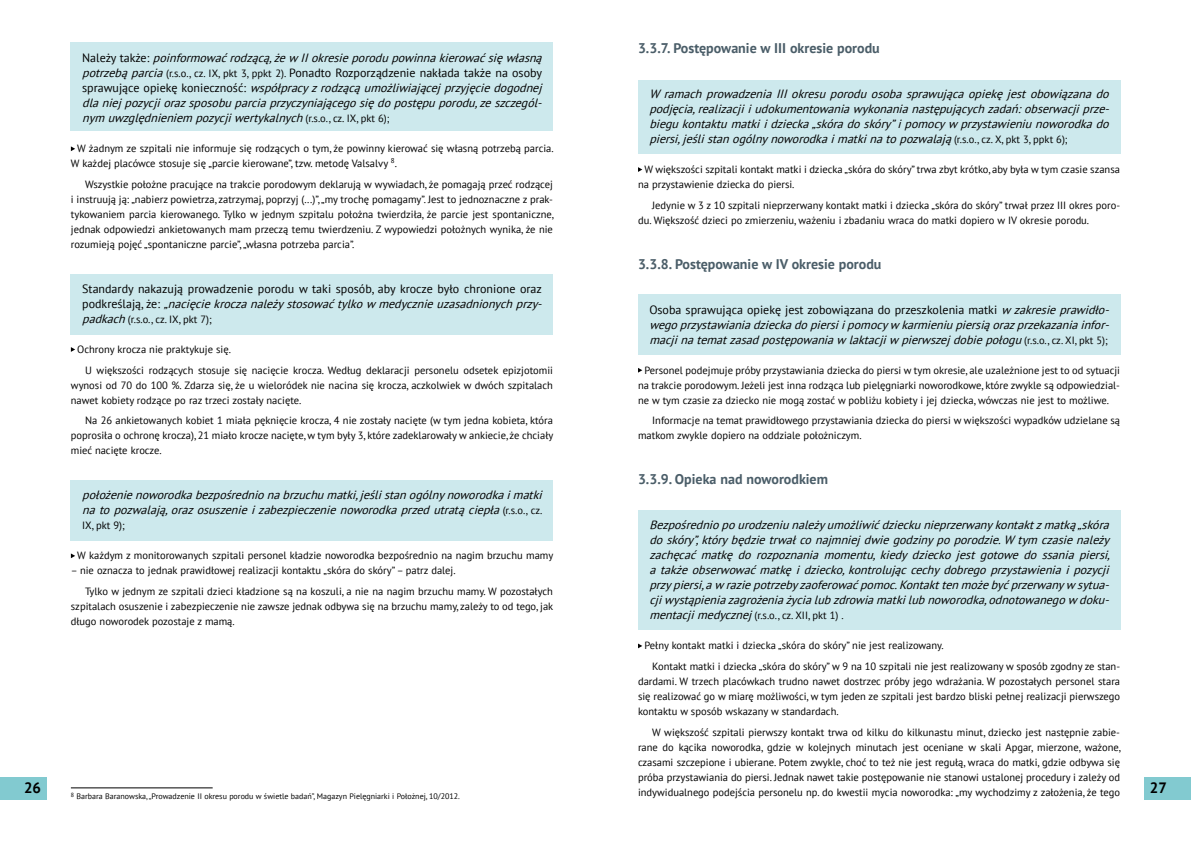
<style>
.page{position:relative;width:1191px;height:842px;background:#fff}
.page>*{position:absolute;margin:0;border:0;box-sizing:border-box;transform-origin:0 0}
.t1{font:700 15px "PT Sans";color:#000}
.t2{font:700 14px "PT Sans";color:#4a5d68}
.t3{font:italic 12px/15px "PT Sans";color:#000;text-align:justify}
.t4{font:12px/15px "PT Sans";color:#000}
.t5{font:10.5px/15px "PT Sans";color:#000}
.t6{font:8px "PT Sans";color:#000}
.s1{font-style:normal;font-size:10.5px}
.s2{font-style:normal}
.s3{font-style:italic;font-size:12px}
.s4{font-style:italic}
</style>
<div class="page">
<div style="left:1144px;top:777px;width:47px;height:22px;background:#82cad0"></div>
<div style="left:0;top:777px;width:47px;height:22px;background:#82cad0"></div>
<hr style="left:71px;top:788px;width:142px;height:1px;background:#000">
<div style="left:71px;top:43px;width:482px;height:88px;background:#cde9ed"></div>
<div style="left:638px;top:81px;width:482px;height:73px;background:#cde9ed"></div>
<div style="left:71px;top:274px;width:482px;height:60px;background:#cde9ed"></div>
<div style="left:638px;top:295px;width:482px;height:60px;background:#cde9ed"></div>
<div style="left:638px;top:510px;width:482px;height:119px;background:#cde9ed"></div>
<div style="left:71px;top:480px;width:482px;height:60px;background:#cde9ed"></div>
<svg style="left:71px;top:146px;width:4px;height:5px"></svg>
<svg style="left:71px;top:347px;width:4px;height:5px"></svg>
<svg style="left:71px;top:553px;width:4px;height:5px"></svg>
<svg style="left:638px;top:167px;width:4px;height:5px"></svg>
<svg style="left:638px;top:368px;width:4px;height:5px"></svg>
<svg style="left:638px;top:643px;width:4px;height:5px"></svg>
<h2 class="t2" style="left:638px;top:39px;width:243px">3.3.7. Postępowanie w III okresie porodu</h2>
<p class="t3" style="left:649px;top:86px;width:465px">W ramach prowadzenia III okresu porodu osoba sprawująca opiekę jest obowiązana do podjęcia,realizacjiiudokumentowaniawykonanianastępującychzadań:obserwacjiprze&shy;biegukontaktumatkiidziecka„skóradoskóry”ipomocyw przystawieniunoworodkado piersi,jeślistanogólnynoworodkaimatkinatopozwalają <span class="s1">( r . s . o . , c z . X , p k t 3 , p p k t 6 ) ;</span></p>
<p class="t5" style="left:638px;top:162px;width:483px;text-indent:6px">W większości szpitali kontakt matki i dziecka „skóra do skóry” trwa zbyt krótko, aby była w tym czasie szansa na przystawienie dziecka do piersi.</p>
<p class="t5" style="left:638px;top:197px;width:483px;text-indent:14px">Jedynie w 3 z 10 szpitali nieprzerwany kontakt matki i dziecka „skóra do skóry” trwał przez III okres poro&shy;du. Większość dzieci po zmierzeniu, ważeniu i zbadaniu wraca do matki dopiero w IV okresie porodu.</p>
<h2 class="t2" style="left:638px;top:254px;width:245px">3.3.8. Postępowanie w IV okresie porodu</h2>
<p class="t3" style="left:649px;top:302px;width:465px"><span class="s2">Osoba sprawująca opiekę jest zobowiązana do przeszkolenia matki</span> w zakresieprawidło&shy;wegoprzystawianiadzieckadopiersiipomocyw karmieniupiersiąorazprzekazaniainfor&shy;macjinatematzasadpostępowaniaw laktacjiw pierwszejdobiepołogu<span class="s1">( r . s . o . , c z . X I , p k t 5 ) ;</span></p>
<p class="t5" style="left:638px;top:362px;width:483px;text-align:justify;text-indent:6px">Personel podejmuje próby przystawiania dziecka do piersi w tym okresie, ale uzależnione jest to od sytuacji na trakcie porodowym. Jeżeli jest inna rodząca lub pielęgniarki noworodkowe, które zwykle są odpowiedzial&shy;ne w tym czasie za dziecko nie mogą zostać w pobliżu kobiety i jej dziecka, wówczas nie jest to możliwe.</p>
<p class="t5" style="left:638px;top:413px;width:483px;text-indent:14px">Informacje na temat prawidłowego przystawiania dziecka do piersi w większości wypadków udzielane są matkom zwykle dopiero na oddziale położniczym.</p>
<h2 class="t2" style="left:638px;top:470px;width:191px">3.3.9. Opieka nad noworodkiem</h2>
<p class="t3" style="left:649px;top:517px;width:466px">Bezpośredniopourodzeniunależyumożliwićdzieckunieprzerwanykontaktzmatką„skóra doskóry”,którybędzietrwałconajmniejdwiegodzinypoporodzie.W tym czasienależy zachęcać matkę do rozpoznania momentu,kiedy dziecko jest gotowe do ssania piersi, a także obserwowaćmatkę i dziecko,kontrolująccechydobrego przystawienia i pozycji przypiersi,aw raziepotrzebyzaoferowaćpomoc.Kontakttenmożebyćprzerwanyw sytua&shy;cjiwystąpieniazagrożeniażycialubzdrowiamatkilubnoworodka,odnotowanegow doku-</p>
<p class="t5" style="left:649px;top:608px;width:196px"><span class="s3">mentacjimedycznej</span>( r. s . o . , c z . X I I , p kt 1 ) .</p>
<p class="t5" style="left:652px;top:635px;width:469px;line-height:20.7px;text-indent:-8px">Pełny kontakt matki i dziecka „skóra do skóry” nie jest realizowany.<br>Kontakt matki i dziecka „skóra do skóry” w 9 na 10 szpitali nie jest realizowany w sposób zgodny ze stan-</p>
<p class="t5" style="left:638px;top:674px;width:483px;text-align:justify">dardami. W trzech placówkach trudno nawet dostrzec próby jego wdrażania. W pozostałych personel stara się realizować go w miarę możliwości, w tym jeden ze szpitali jest bardzo bliski pełnej realizacji pierwszego kontaktu w sposób wskazany w standardach.</p>
<p class="t5" style="left:638px;top:724px;width:484px;text-align:justify;text-indent:14px">W większość szpitali pierwszy kontakt trwa od kilku do kilkunastu minut, dziecko jest następnie zabie&shy;rane do kącika noworodka, gdzie w kolejnych minutach jest oceniane w skali Apgar, mierzone, ważone, czasami szczepione i ubierane. Potem zwykle, choć to też nie jest regułą, wraca do matki, gdzie odbywa się próba przystawiania do piersi. Jednak nawet takie postępowanie nie stanowi ustalonej procedury i zależy od indywidualnego podejścia personelu np. do kwestii mycia noworodka: „my wychodzimy z założenia, że tego</p>
<p class="t3" style="left:82px;top:50px;width:465px;text-align:left"><span class="s2">N a l e ż y t a k ż e :</span> poinformowaćrodzącą,żew IIokresieporodupowinnakierowaćsięwłasną potrzebąparcia<span class="s1">(r.s.o., cz. IX, pkt 3, ppkt 2).</span> <span class="s2">Ponadto Rozporządzenie nakłada także na osoby s p r a w u j ą c e o p i e k ę k o n i e c z n o ś ć :</span> współpracyzrodzącąumożliwiającejprzyjęciedogodnej dlaniejpozycjiorazsposobuparciaprzyczyniającegosiędopostępuporodu,zeszczegól&shy;nym uwzględnieniem pozycjiwertykalnych<span class="s1">( r . s . o . , c z . I X , p k t 6 ) ;</span></p>
<p class="t5" style="left:71px;top:141px;width:484px;text-indent:6px">W żadnym ze szpitali nie informuje się rodzących o tym, że powinny kierować się własną potrzebą parcia.<br>W każdej placówce stosuje się „parcie kierowane”, tzw. metodę Valsalvy <sup>8</sup>.</p>
<p class="t5" style="left:71px;top:177px;width:484px;text-align:justify;text-indent:14px">Wszystkie położne pracujące na trakcie porodowym deklarują w wywiadach, że pomagają przeć rodzącej i instruują ją: „nabierz powietrza, zatrzymaj, poprzyj (...)”, „my trochę pomagamy”. Jest to jednoznaczne z prak&shy;tykowaniem parcia kierowanego. Tylko w jednym szpitalu położna twierdziła, że parcie jest spontaniczne, jednak odpowiedzi ankietowanych mam przeczą temu twierdzeniu. Z wypowiedzi położnych wynika, że nie rozumieją pojęć „spontaniczne parcie”, „własna potrzeba parcia”.</p>
<p class="t4" style="left:82px;top:281px;width:465px">Standardy nakazują prowadzenie porodu w taki sposób, aby krocze było chronione oraz p o d k r e ś l a j ą , ż e : <span class="s4">„nacięciekroczanależystosowaćtylkow medycznieuzasadnionychprzy-</span></p>
<p class="t5" style="left:82px;top:312px;width:131px"><span class="s3">padkach</span>(r.s.o., cz. IX, pkt 7);</p>
<p class="t5" style="left:85px;top:339px;width:469px;line-height:20.7px;text-indent:-8px">Ochrony krocza nie praktykuje się.<br>U większości rodzących stosuje się nacięcie krocza. Według deklaracji personelu odsetek epizjotomii</p>
<p class="t5" style="left:71px;top:377px;width:483px">wynosi od 70 do 100 %. Zdarza się, że u wieloródek nie nacina się krocza, aczkolwiek w dwóch szpitalach nawet kobiety rodzące po raz trzeci zostały nacięte.</p>
<p class="t5" style="left:71px;top:413px;width:484px;text-align:justify;text-indent:14px">Na 26 ankietowanych kobiet 1 miała pęknięcie krocza, 4 nie zostały nacięte (w tym jedna kobieta, która poprosiła o ochronę krocza), 21 miało krocze nacięte, w tym były 3, które zadeklarowały w ankiecie, że chciały mieć nacięte krocze.</p>
<p class="t3" style="left:82px;top:487px;width:465px">położenienoworodkabezpośrednionabrzuchumatki,jeślistanogólnynoworodkaimatki natopozwalają,orazosuszenieizabezpieczenienoworodkaprzedutratąciepła<span class="s1">( r . s . o . , c z .</span></p>
<p class="t5" style="left:82px;top:518px;width:44px">IX, pkt 9);</p>
<p class="t5" style="left:77px;top:548px;width:477px">W każdym z monitorowanych szpitali personel kładzie noworodka bezpośrednio na nagim brzuchu mamy</p>
<p class="t5" style="left:85px;top:560px;width:469px;line-height:20.7px;text-indent:-14px">– nie oznacza to jednak prawidłowej realizacji kontaktu „skóra do skóry” – patrz dalej.<br>Tylko w jednym ze szpitali dzieci kładzione są na koszuli, a nie na nagim brzuchu mamy. W pozostałych</p>
<p class="t5" style="left:71px;top:599px;width:484px">szpitalach osuszenie i zabezpieczenie nie zawsze jednak odbywa się na brzuchu mamy, zależy to od tego, jak długo noworodek pozostaje z mamą.</p>
<h1 class="t1" style="left:24px;top:778px;width:19px">26</h1>
<h1 class="t1" style="left:1149px;top:778px;width:19px">27</h1>
<p class="t6" style="left:71px;top:791px;width:390px"><sup>8</sup> Barbara Baranowska, „Prowadzenie II okresu porodu w świetle badań”, Magazyn Pielęgniarki i Położnej, 10/2012.</p>
</div>
